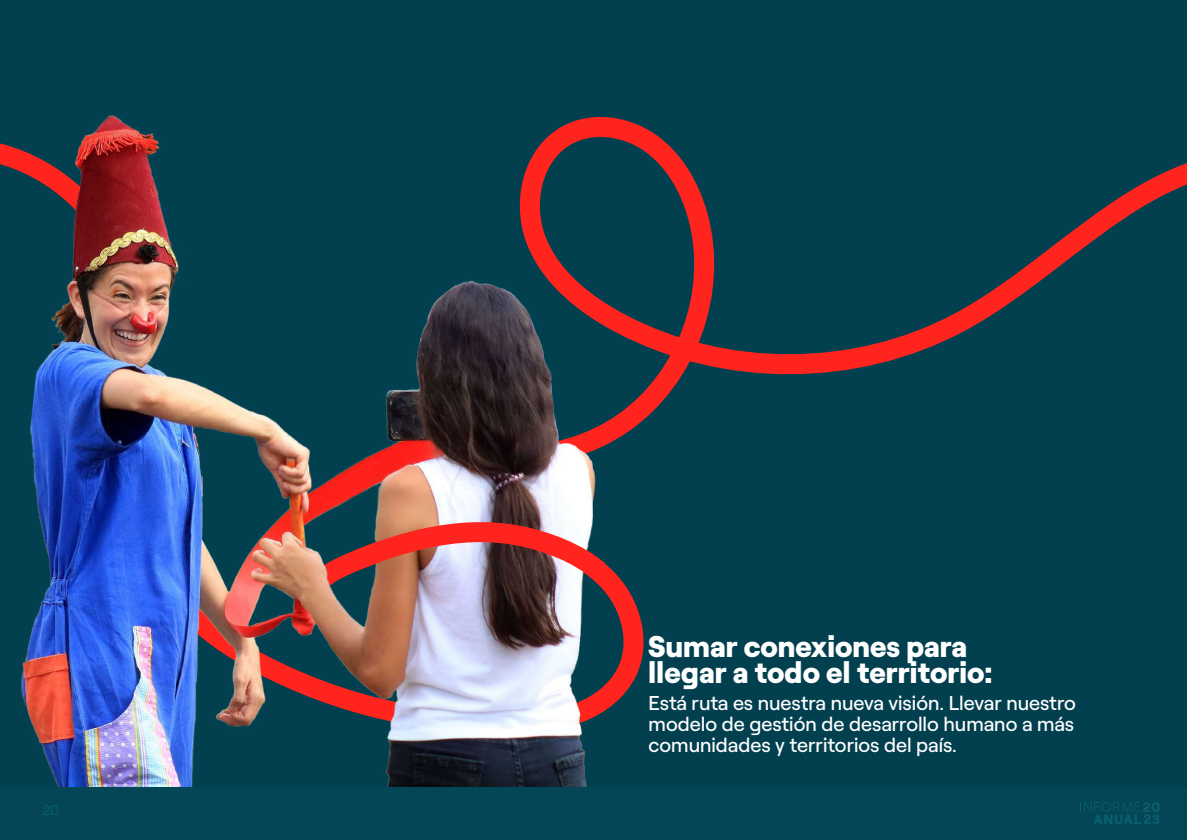
<style>
.page{position:relative;width:1187px;height:840px;background:#fff}
.page>*{position:absolute;margin:0;border:0;box-sizing:border-box;transform-origin:0 0}
.t1{font:30px/26px "Roobert PRO";color:#fff}
.t2{font:20px/21px "Roobert PRO";color:#fff;text-align:justify}
.t3{font:14px "Roobert PRO";color:#075e6f}
</style>
<div class="page">
<div style="left:0;top:0;width:1187px;height:794px;background:#03404f"></div>
<svg style="left:612px;top:117px;width:575px;height:308px"></svg>
<svg style="left:612px;top:425px;width:32px;height:281px"></svg>
<svg style="left:0;top:143px;width:8px;height:24px"></svg>
<img style="left:8px;top:115px;width:604px;height:672px">
<svg style="left:357px;top:516px;width:252px;height:73px;background:#ae6766"></svg>
<div style="left:0;top:787px;width:1187px;height:53px;background:#044656"></div>
<svg style="left:1080px;top:802px;width:79px;height:22px"></svg>
<p class="t3" style="left:43px;top:800px;width:18px">20</p>
<h1 class="t1" style="left:648px;top:631px;width:346px">Sumar conexiones para llegar a todo el territorio:</h1>
<p class="t2" style="left:648px;top:691px;width:428px">Está ruta es nuestra nueva visión. Llevar nuestro modelo de gestión de desarrollo humano a más comunidades y territorios del país.</p>
</div>
